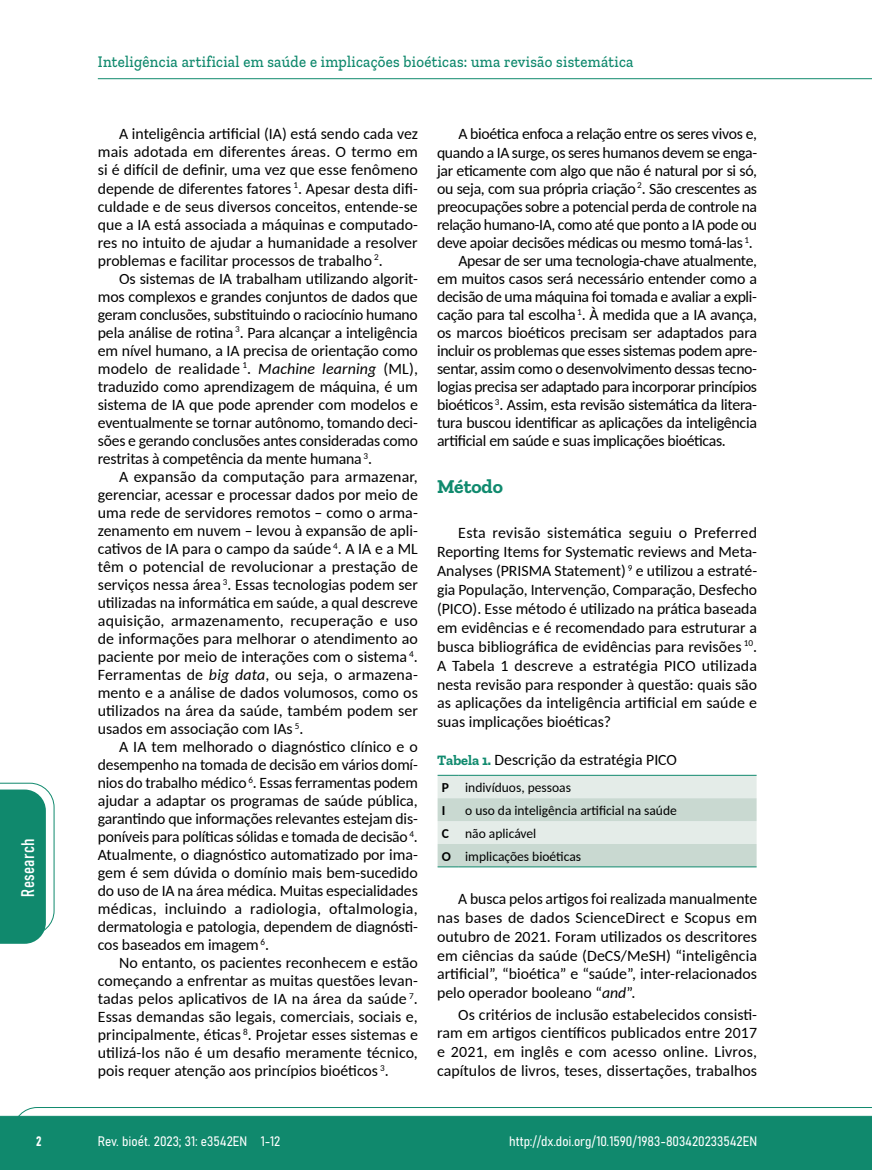
<style>
.page{position:relative;width:872px;height:1170px;background:#fff}
.page>*{position:absolute;margin:0;border:0;box-sizing:border-box;transform-origin:0 0}
.t1{font:700 19.5px "Zilla Slab";color:#108a6e}
.t2{font:18px "Bahnschrift";letter-spacing:.02em;color:#fff}
.t3{font:500 16.5px "Zilla Slab";letter-spacing:.02em;color:#10896d;scale:.9 1}
.t4{font:15.75px/18px "Carlito";letter-spacing:-.02em;color:#000;text-align:justify}
.t5{font:15.75px "Carlito";color:#000}
.t6{font:13.5px/23px "Carlito";color:#000}
.t7{font:13.5px "Bahnschrift";color:#fff}
.s1{font-style:italic}
.s2{font-family:"Zilla Slab";font-weight:700;font-size:14.25px;color:#108a6e}
.s3{font-weight:700}
</style>
<div class="page">
<svg style="left:12px;top:1107px;width:860px;height:62px;background:#2e987f"></svg>
<hr style="left:98px;top:78px;width:774px;height:1px;background:#10896d">
<svg style="left:437px;top:774px;width:319px;height:93px;background:#d3e1da"></svg>
<hr style="left:459px;top:774px;width:297px;height:1px;background:#10896d">
<svg style="left:0;top:782px;width:55px;height:161px"></svg>
<p class="t2" style="left:14px;top:896px;width:59px;rotate:-90deg">Research</p>
<p class="t3" style="left:98px;top:53px;width:597px">Inteligência artificial em saúde e implicações bioéticas: uma revisão sistemática</p>
<p class="t4" style="left:98px;top:124px;width:321px;text-indent:21px">A inteligência artificial (IA) está sendo cada vez mais adotada em diferentes áreas. O termo em si é difícil de definir, uma vez que esse fenômeno depende de diferentes fatores <sup>1</sup>. Apesar desta difi&shy;culdade e de seus diversos conceitos, entende-se que a IA está associada a máquinas e computado&shy;res no intuito de ajudar a humanidade a resolver problemas e facilitar processos de trabalho <sup>2</sup>.</p>
<p class="t4" style="left:98px;top:268px;width:322px;text-indent:21px">Os sistemas de IA trabalham utilizando algorit&shy;mos complexos e grandes conjuntos de dados que geram conclusões, substituindo o raciocínio humano pela análise de rotina <sup>3</sup>. Para alcançar a inteligência em nível humano, a IA precisa de orientação como modelo de realidade <sup>1</sup>. <span class="s1">Machine learning</span> (ML), traduzido como aprendizagem de máquina, é um sistema de IA que pode aprender com modelos e eventualmente se tornar autônomo, tomando deci&shy;sões e gerando conclusões antes consideradas como restritas à competência da mente humana <sup>3</sup>.</p>
<p class="t4" style="left:98px;top:467px;width:322px;text-indent:21px">A expansão da computação para armazenar, gerenciar, acessar e processar dados por meio de uma rede de servidores remotos – como o arma&shy;zenamento em nuvem – levou à expansão de apli&shy;cativos de IA para o campo da saúde <sup>4</sup>. A IA e a ML têm o potencial de revolucionar a prestação de serviços nessa área <sup>3</sup>. Essas tecnologias podem ser utilizadas na informática em saúde, a qual descreve aquisição, armazenamento, recuperação e uso de informações para melhorar o atendimento ao paciente por meio de interações com o sistema <sup>4</sup>.<br>Ferramentas de <span class="s1">big data</span>, ou seja, o armazena&shy;mento e a análise de dados volumosos, como os utilizados na área da saúde, também podem ser usados em associação com IAs <sup>5</sup>.</p>
<p class="t4" style="left:98px;top:737px;width:321px;text-indent:21px">A IA tem melhorado o diagnóstico clínico e o desempenho na tomada de decisão em vários domí&shy;nios do trabalho médico <sup>6</sup>. Essas ferramentas podem ajudar a adaptar os programas de saúde pública, garantindo que informações relevantes estejam dis&shy;poníveis para políticas sólidas e tomada de decisão <sup>4</sup>.<br>Atualmente, o diagnóstico automatizado por ima&shy;gem é sem dúvida o domínio mais bem-sucedido do uso de IA na área médica. Muitas especialidades médicas, incluindo a radiologia, oftalmologia, dermatologia e patologia, dependem de diagnósti&shy;cos baseados em imagem <sup>6</sup>.</p>
<p class="t4" style="left:98px;top:953px;width:321px;text-indent:21px">No entanto, os pacientes reconhecem e estão começando a enfrentar as muitas questões levan&shy;tadas pelos aplicativos de IA na área da saúde <sup>7</sup>.<br>Essas demandas são legais, comerciais, sociais e, principalmente, éticas <sup>8</sup>. Projetar esses sistemas e utilizá-los não é um desafio meramente técnico, pois requer atenção aos princípios bioéticos <sup>3</sup>.</p>
<p class="t4" style="left:458px;top:124px;width:300px">A bioética enfoca a relação entre os seres vivos e,</p>
<p class="t4" style="left:437px;top:142px;width:321px">quando a IA surge, os seres humanos devem se enga-</p>
<p class="t4" style="left:437px;top:161px;width:321px">jar eticamente com algo que não é natural por si só,</p>
<p class="t4" style="left:437px;top:179px;width:321px">ou seja, com sua própria criação <sup>2</sup>. São crescentes as</p>
<p class="t4" style="left:437px;top:197px;width:322px">preocupações sobre a potencial perda de controle na</p>
<p class="t4" style="left:437px;top:215px;width:321px">relação humano-IA, como até que ponto a IA pode ou</p>
<p class="t4" style="left:437px;top:233px;width:317px">deve apoiar decisões médicas ou mesmo tomá-las <sup>1</sup>.</p>
<p class="t4" style="left:458px;top:251px;width:300px">Apesar de ser uma tecnologia-chave atualmente,</p>
<p class="t4" style="left:437px;top:269px;width:321px">em muitos casos será necessário entender como a</p>
<p class="t4" style="left:437px;top:287px;width:321px">decisão de uma máquina foi tomada e avaliar a expli-</p>
<p class="t4" style="left:437px;top:305px;width:321px">cação para tal escolha <sup>1</sup>. À medida que a IA avança,</p>
<p class="t4" style="left:437px;top:323px;width:321px">os marcos bioéticos precisam ser adaptados para</p>
<p class="t4" style="left:437px;top:341px;width:321px">incluir os problemas que esses sistemas podem apre-</p>
<p class="t4" style="left:437px;top:359px;width:321px">sentar, assim como o desenvolvimento dessas tecno-</p>
<p class="t4" style="left:437px;top:377px;width:321px">logias precisa ser adaptado para incorporar princípios</p>
<p class="t4" style="left:437px;top:395px;width:321px">bioéticos <sup>3</sup>. Assim, esta revisão sistemática da litera-</p>
<p class="t4" style="left:437px;top:413px;width:321px">tura buscou identificar as aplicações da inteligência</p>
<p class="t4" style="left:437px;top:431px;width:290px">artificial em saúde e suas implicações bioéticas.</p>
<p class="t1" style="left:437px;top:475px;width:67px">Método</p>
<p class="t4" style="left:437px;top:522px;width:321px;line-height:18.9px;text-indent:21px">Esta revisão sistemática seguiu o Preferred Reporting Items for Systematic reviews and Meta-Analyses (PRISMA Statement) <sup>9</sup> e utilizou a estraté&shy;gia População, Intervenção, Comparação, Desfecho (PICO). Esse método é utilizado na prática baseada em evidências e é recomendado para estruturar a busca bibliográfica de evidências para revisões <sup>10</sup>.<br>A Tabela 1 descreve a estratégia PICO utilizada nesta revisão para responder à questão: quais são as aplicações da inteligência artificial em saúde e suas implicações bioéticas?</p>
<p class="t5" style="left:437px;top:748px;width:241px"><span class="s2">Tabela 1.</span> Descrição da estratégia PICO</p>
<p class="t6" style="left:442px;top:775px;width:131px"><span class="s3">P</span> indivíduos, pessoas<br><span class="s3">I</span></p>
<p class="t6" style="left:442px;top:798px;width:236px;text-indent:23px">o uso da inteligência artificial na saúde<br><span class="s3">C</span> não aplicável<br><span class="s3">O</span> implicações bioéticas</p>
<p class="t4" style="left:437px;top:888px;width:321px;line-height:18.9px;text-indent:21px">A busca pelos artigos foi realizada manualmente nas bases de dados ScienceDirect e Scopus em outubro de 2021. Foram utilizados os descritores em ciências da saúde (DeCS/MeSH) “inteligência artificial”, “bioética” e “saúde”, inter-relacionados pelo operador booleano “<span class="s1">and</span>”.</p>
<p class="t4" style="left:437px;top:1003px;width:322px;line-height:18.9px;text-indent:21px">Os critérios de inclusão estabelecidos consisti&shy;ram em artigos científicos publicados entre 2017 e 2021, em inglês e com acesso online. Livros, capítulos de livros, teses, dissertações, trabalhos</p>
<p class="t7" style="left:36px;top:1130px;width:7px">2</p>
<p class="t7" style="left:98px;top:1131px;width:184px">Rev. bioét. 2023; 31: e3542EN 1-12</p>
<p class="t7" style="left:509px;top:1131px;width:249px">http://dx.doi.org/10.1590/1983-803420233542EN</p>
</div>
